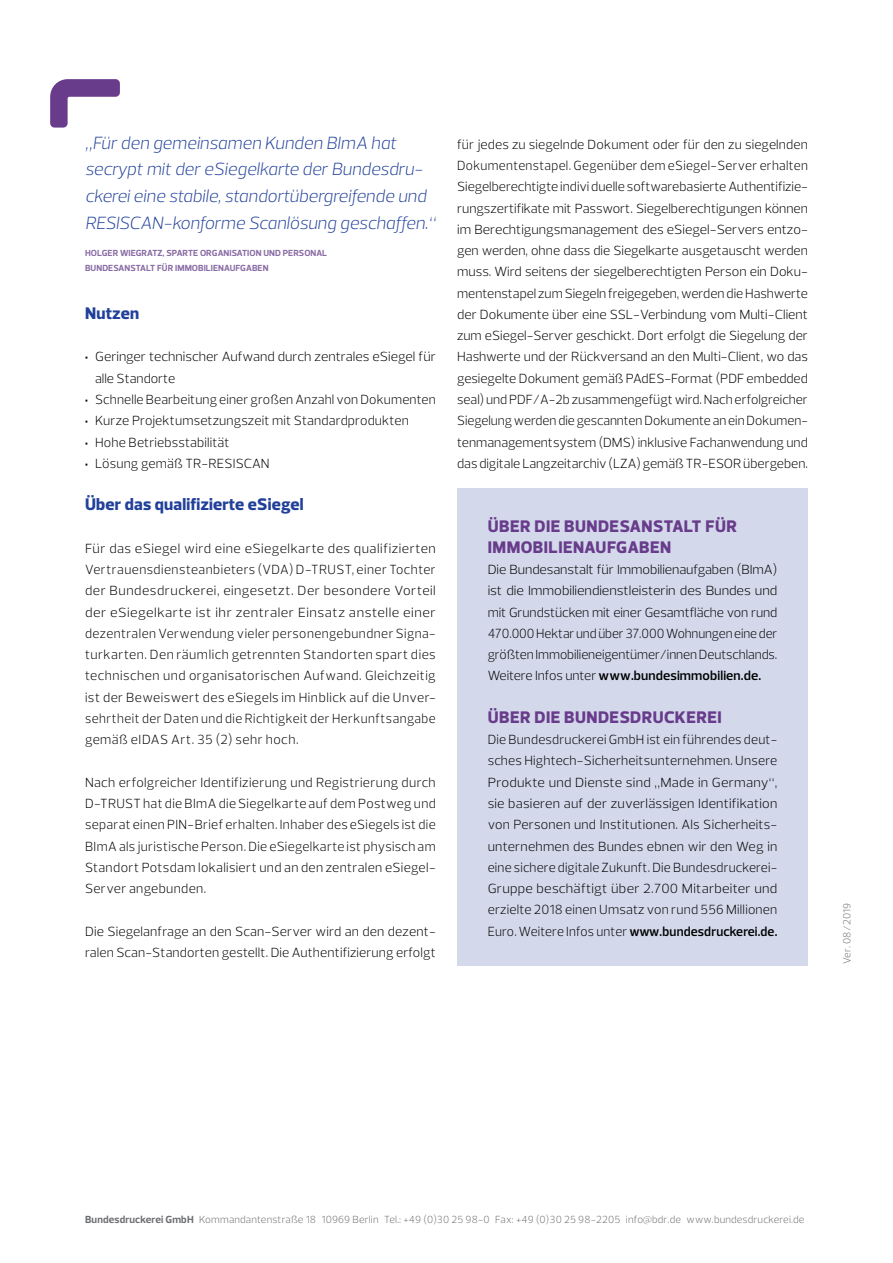
<style>
.page{position:relative;width:893px;height:1263px;background:#fff}
.page>*{position:absolute;margin:0;border:0;box-sizing:border-box;transform-origin:0 0}
.t1{font:italic 300 18px/26.5px "Prelo";color:#21409a}
.t2{font:800 17.1px "Prelo";letter-spacing:.03em;color:#683c8b}
.t3{font:800 17.1px "Prelo";letter-spacing:.015em;color:#21409a}
.t4{font:300 13.5px/21.3px "Prelo";letter-spacing:.01em;color:#000;text-align:justify}
.t5{font:300 10.5px "Prelo";letter-spacing:.015em;color:#6d6e71}
.t6{font:700 9px/15px "Prelo";letter-spacing:.005em;color:#896ba5}
.s1{font-weight:700}
.s2{font-weight:600}
</style>
<div class="page">
<div style="left:457px;top:488px;width:351px;height:478px;background:#d3d9eb"></div>
<svg style="left:50px;top:79px;width:70px;height:49px"></svg>
<h1 class="t1" style="left:85px;top:129px;width:352px">„Für den gemeinsamen Kunden BImA hat secrypt mit der eSiegelkarte der Bundesdru&shy;ckerei eine stabile, standortübergreifende und RESISCAN-konforme Scanlösung geschaffen.“</h1>
<p class="t6" style="left:85px;top:245px;width:244px">HOLGER WIEGRATZ, SPARTE ORGANISATION UND PERSONAL<br>BUNDESANSTALT FÜR IMMOBILIENAUFGABEN</p>
<p class="t3" style="left:85px;top:302px;width:56px">NUTZEN</p>
<p class="t4" style="left:95px;top:346px;width:342px;text-indent:-10px"><span class="s1">•</span> Geringer technischer Aufwand durch zentrales eSiegel für alle Standorte</p>
<p class="t4" style="left:85px;top:389px;width:352px"><span class="s1">•</span> Schnelle Bearbeitung einer großen Anzahl von Dokumenten</p>
<p class="t4" style="left:85px;top:410px;width:325px"><span class="s1">•</span> Kurze Projektumsetzungszeit mit Standardprodukten</p>
<p class="t4" style="left:85px;top:431px;width:146px"><span class="s1">•</span> Hohe Betriebsstabilität</p>
<p class="t4" style="left:85px;top:453px;width:186px"><span class="s1">•</span> Lösung gemäß TR-RESISCAN</p>
<p class="t3" style="left:85px;top:494px;width:220px">ÜBER DAS QUALIFIZIERTE ESIEGEL</p>
<p class="t4" style="left:85px;top:538px;width:352px">Für das eSiegel wird eine eSiegelkarte des qualifizierten Vertrauensdiensteanbieters (VDA) D-TRUST, einer Tochter der Bundesdruckerei, eingesetzt. Der besondere Vorteil der eSiegelkarte ist ihr zentraler Einsatz anstelle einer dezentralen Verwendung vieler personengebundner Signa&shy;turkarten. Den räumlich getrennten Standorten spart dies technischen und organisatorischen Aufwand. Gleichzeitig ist der Beweiswert des eSiegels im Hinblick auf die Unver&shy;sehrtheit der Daten und die Richtigkeit der Herkunftsangabe gemäß eIDAS Art. 35 (2) sehr hoch.</p>
<p class="t4" style="left:85px;top:771px;width:352px">Nach erfolgreicher Identifizierung und Registrierung durch D-TRUST hat die BImA die Siegelkarte auf dem Postweg und separat einen PIN-Brief erhalten. Inhaber des eSiegels ist die BImA als juristische Person. Die eSiegelkarte ist physisch am Standort Potsdam lokalisiert und an den zentralen eSiegel-Server angebunden.</p>
<p class="t4" style="left:85px;top:920px;width:352px">Die Siegelanfrage an den Scan-Server wird an den dezent&shy;ralen Scan-Standorten gestellt. Die Authentifizierung erfolgt</p>
<p class="t4" style="left:457px;top:134px;width:352px">für jedes zu siegelnde Dokument oder für den zu siegelnden Dokumentenstapel. Gegenüber dem eSiegel-Server erhalten Siegelberechtigte indivi duelle softwarebasierte Authentifizie&shy;rungszertifikate mit Passwort. Siegelberechtigungen können im Berechtigungsmanagement des eSiegel-Servers entzo&shy;gen werden, ohne dass die Siegelkarte ausgetauscht werden muss. Wird seitens der siegelberechtigten Person ein Doku&shy;mentenstapel zum Siegeln freigegeben, werden die Hashwerte der Dokumente über eine SSL-Verbindung vom Multi-Client zum eSiegel-Server geschickt. Dort erfolgt die Siegelung der Hashwerte und der Rückversand an den Multi-Client, wo das gesiegelte Dokument gemäß PAdES-Format (PDF embedded seal) und PDF/A-2b zusammengefügt wird. Nach erfolgreicher Siegelung werden die gescannten Dokumente an ein Dokumen&shy;tenmanagementsystem (DMS) inklusive Fachanwendung und das digitale Langzeitarchiv (LZA) gemäß TR-ESOR übergeben.</p>
<p class="t2" style="left:488px;top:515px;width:100px">ÜBER DIE BUND</p>
<p class="t2" style="left:610px;top:515px;width:22px">ESANS</p>
<p class="t2" style="left:664px;top:515px;width:75px">TALT FÜR</p>
<p class="t2" style="left:488px;top:536px;width:97px">IMMOBILIENAU</p>
<p class="t2" style="left:607px;top:536px;width:64px">FGABEN</p>
<p class="t4" style="left:488px;top:559px;width:291px">Die Bundesanstalt für Immobilienaufgaben (BImA) ist die Immobiliendienstleisterin des Bundes und mit Grundstücken mit einer Gesamtfläche von rund 470.000 Hektar und über 37.000 Wohnungen eine der größten Immobilieneigentümer/innen Deutschlands.<br>Weitere Infos unter <span class="s2">www.bundesimmobilien.de.</span></p>
<p class="t2" style="left:488px;top:706px;width:100px">ÜBER DIE BUND</p>
<p class="t2" style="left:610px;top:706px;width:112px">ESDRUCKEREI</p>
<p class="t4" style="left:488px;top:729px;width:291px">Die Bundesdruckerei GmbH ist ein führendes deut&shy;sches Hightech-Sicherheitsunternehmen. Unsere Produkte und Dienste sind „Made in Germany“, sie basieren auf der zuverlässigen Identifikation von Personen und Institutionen. Als Sicherheits&shy;unternehmen des Bundes ebnen wir den Weg in eine sichere digitale Zukunft. Die Bundesdruckerei-Gruppe beschäftigt über 2.700 Mitarbeiter und erzielte 2018 einen Umsatz von rund 556 Millionen Euro. Weitere Infos unter <span class="s2">www.bundesdruckerei.de.</span></p>
<p class="t5" style="left:840px;top:964px;width:63px;rotate:-90deg">Ver. 08/2019</p>
<p class="t5" style="left:85px;top:1212px;width:721px"><span class="s1">Bundesdruckerei GmbH</span> Kommandantenstraße 18 10969 Berlin Tel.: +49 (0)30 25 98-0 Fax: +49 (0)30 25 98-2205 info@bdr.de www.bundesdruckerei.de</p>
</div>
